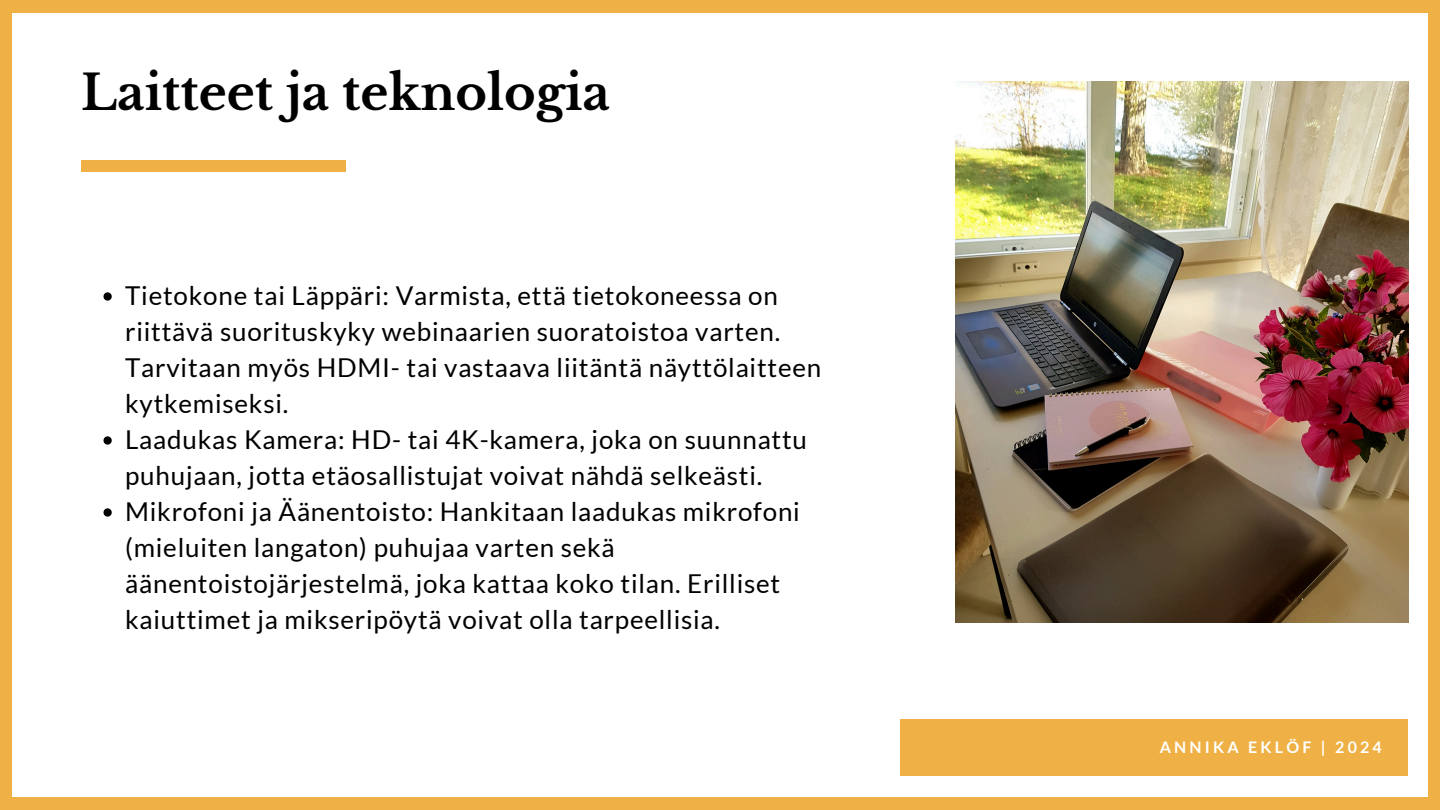
<style>
.page{position:relative;width:1440px;height:810px;background:#efb145}
.page>*{position:absolute;margin:0;border:0;box-sizing:border-box;transform-origin:0 0}
.t1{font:700 48px "Libre Baskerville";color:#000}
.t2{font:26px/36px "Lato";letter-spacing:.03em;color:#000}
.t3{font:700 16px "Lato";letter-spacing:.2em;color:#fff}
</style>
<div class="page">
<div style="left:12px;top:13px;width:1416px;height:784px;background:#fff"></div>
<div style="left:901px;top:719px;width:507px;height:57px;background:#efb145"></div>
<svg style="left:104px;top:292px;width:8px;height:9px"></svg>
<svg style="left:104px;top:436px;width:8px;height:9px"></svg>
<svg style="left:104px;top:508px;width:8px;height:9px"></svg>
<div style="left:81px;top:160px;width:265px;height:11px;background:#efb145"></div>
<img style="left:956px;top:81px;width:452px;height:541px">
<p class="t1" style="left:81px;top:63px;width:531px">Laitteet ja teknologia</p>
<p class="t2" style="left:125px;top:277px;width:698px">Tietokone tai Läppäri: Varmista, että tietokoneessa on riittävä suorituskyky webinaarien suoratoistoa varten.<br>Tarvitaan myös HDMI- tai vastaava liitäntä näyttölaitteen kytkemiseksi.</p>
<p class="t2" style="left:125px;top:421px;width:683px">Laadukas Kamera: HD- tai 4K-kamera, joka on suunnattu puhujaan, jotta etäosallistujat voivat nähdä selkeästi.</p>
<p class="t2" style="left:125px;top:493px;width:676px">Mikrofoni ja Äänentoisto: Hankitaan laadukas mikrofoni (mieluiten langaton) puhujaa varten sekä äänentoistojärjestelmä, joka kattaa koko tilan. Erilliset kaiuttimet ja mikseripöytä voivat olla tarpeellisia.</p>
<h1 class="t3" style="left:1160px;top:737px;width:224px">ANNIKA EKLÖF | 2024</h1>
</div>
